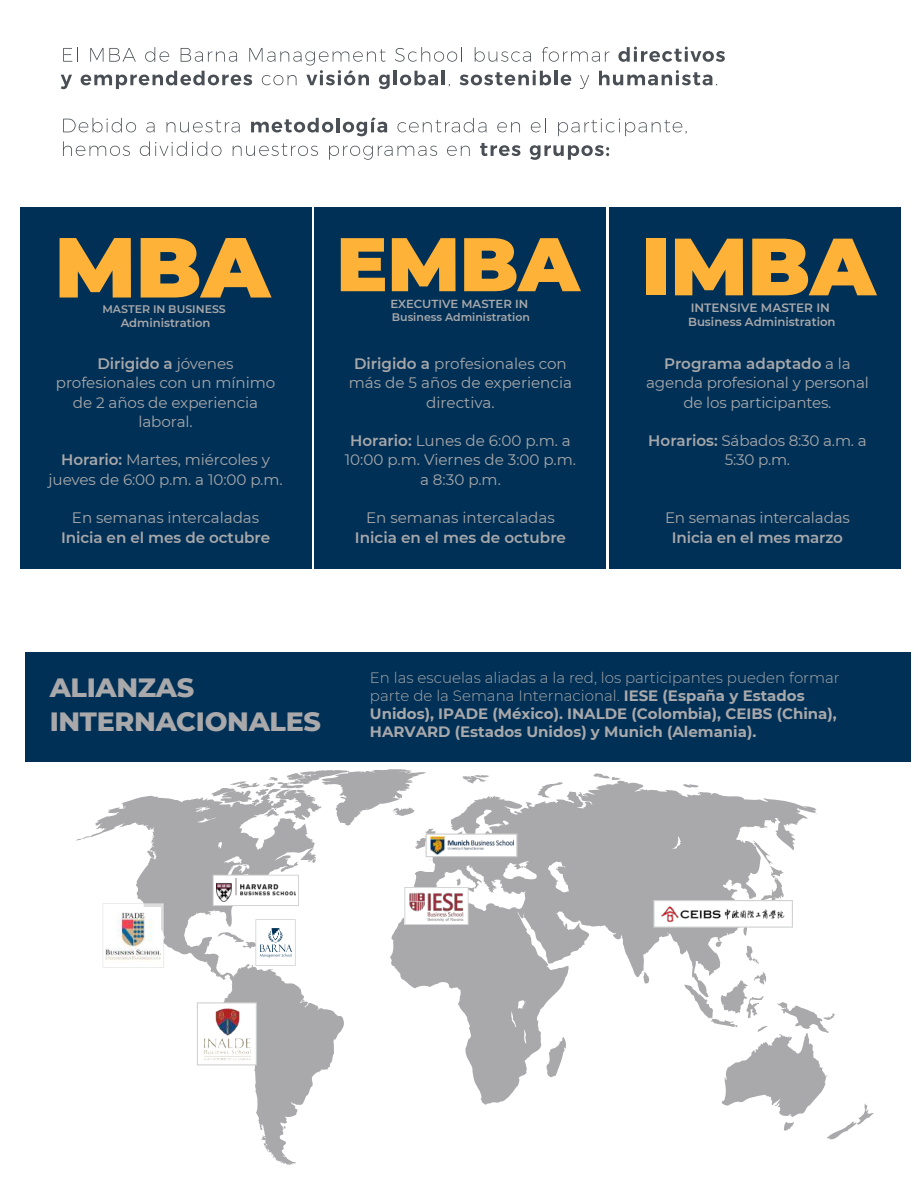
<style>
.page{position:relative;width:918px;height:1188px;background:#fff}
.page>*{position:absolute;margin:0;border:0;box-sizing:border-box;transform-origin:0 0}
.t1{font:800 27px/34.5px "Montserrat";letter-spacing:-.01em;color:#a9a8aa}
.t2{font:15.15px/19.4px "Montserrat";letter-spacing:-.005em;color:#a9a8aa;text-align:center}
.t3{font:600 15.15px "Montserrat";letter-spacing:-.005em;color:#a9a8aa}
.t4{font:700 15px/18px "Montserrat";color:#a9a8aa}
.t5{font:600 12px "Montserrat";color:#a9a8aa}
.t6{font:600 11.7px "Montserrat";color:#a9a8aa}
.t7{font:600 11.55px "Montserrat";color:#a9a8aa}
.t8{font:600 10.95px "Montserrat";color:#a9a8aa}
.s1{font-weight:600}
.s2{font-weight:300}
</style>
<div class="page">
<div style="left:315px;top:207px;width:291px;height:361px;background:#003056"></div>
<div style="left:20px;top:207px;width:291px;height:361px;background:#003056"></div>
<svg style="left:76px;top:769px;width:797px;height:396px"></svg>
<svg style="left:103px;top:903px;width:61px;height:64px"></svg>
<img style="left:106px;top:907px;width:55px;height:56px">
<svg style="left:197px;top:1002px;width:60px;height:63px"></svg>
<img style="left:204px;top:1008px;width:47px;height:52px">
<svg style="left:404px;top:887px;width:65px;height:38px"></svg>
<img style="left:409px;top:889px;width:56px;height:37px">
<svg style="left:213px;top:875px;width:86px;height:31px"></svg>
<img style="left:216px;top:878px;width:80px;height:23px">
<svg style="left:653px;top:900px;width:140px;height:28px"></svg>
<img style="left:658px;top:902px;width:130px;height:23px">
<div style="left:25px;top:652px;width:886px;height:109px;background:#003056"></div>
<svg style="left:61px;top:47px;width:664px;height:42px"></svg>
<svg style="left:63px;top:118px;width:73px;height:14px"></svg>
<svg style="left:146px;top:122px;width:9px;height:10px"></svg>
<svg style="left:167px;top:120px;width:73px;height:12px"></svg>
<svg style="left:251px;top:118px;width:82px;height:15px"></svg>
<hr style="left:337px;top:118px;width:3px;height:14px;background:#4a4f55">
<svg style="left:343px;top:117px;width:44px;height:19px"></svg>
<svg style="left:397px;top:118px;width:89px;height:14px"></svg>
<svg style="left:497px;top:122px;width:23px;height:10px"></svg>
<svg style="left:531px;top:118px;width:15px;height:14px"></svg>
<svg style="left:558px;top:118px;width:129px;height:18px"></svg>
<svg style="left:63px;top:141px;width:67px;height:15px"></svg>
<svg style="left:140px;top:141px;width:82px;height:15px"></svg>
<svg style="left:233px;top:143px;width:85px;height:13px"></svg>
<svg style="left:329px;top:146px;width:108px;height:14px"></svg>
<svg style="left:447px;top:146px;width:23px;height:10px"></svg>
<svg style="left:480px;top:143px;width:40px;height:13px"></svg>
<svg style="left:530px;top:145px;width:79px;height:15px"></svg>
<svg style="left:341px;top:238px;width:44px;height:53px"></svg>
<svg style="left:392px;top:238px;width:64px;height:53px"></svg>
<svg style="left:464px;top:238px;width:117px;height:53px"></svg>
<svg style="left:60px;top:238px;width:71px;height:60px"></svg>
<svg style="left:141px;top:238px;width:131px;height:60px"></svg>
<div style="left:609px;top:207px;width:292px;height:361px;background:#003056"></div>
<div style="left:647px;top:239px;width:19px;height:56px;background:#ffb238"></div>
<svg style="left:675px;top:239px;width:68px;height:56px"></svg>
<svg style="left:752px;top:239px;width:125px;height:56px"></svg>
<svg style="left:426px;top:834px;width:91px;height:23px"></svg>
<img style="left:431px;top:837px;width:82px;height:18px">
<svg style="left:255px;top:919px;width:41px;height:47px"></svg>
<p class="t8" style="left:102px;top:301px;width:125px">MASTER IN BUSINESS</p>
<p class="t7" style="left:121px;top:315px;width:91px">Administration</p>
<p class="t2" style="left:56px;top:353px;width:221px"><span class="s1">Dirigido a</span> jóvenes profesionales con un mínimo de 2 años de experiencia laboral.</p>
<p class="t2" style="left:49px;top:450px;width:236px"><span class="s1">Horario:</span> Martes, miércoles y jueves de 6:00 p.m. a 10:00 p.m.</p>
<p class="t2" style="left:72px;top:508px;width:189px">En semanas intercaladas</p>
<p class="t3" style="left:61px;top:526px;width:211px">Inicia en el mes de octubre</p>
<p class="t6" style="left:391px;top:295px;width:139px">EXECUTIVE MASTER IN</p>
<p class="t8" style="left:392px;top:309px;width:140px">Business Administration</p>
<p class="t2" style="left:349px;top:353px;width:225px"><span class="s1">Dirigido a</span> profesionales con más de 5 años de experiencia directiva.</p>
<p class="t2" style="left:345px;top:431px;width:233px"><span class="s1">Horario:</span> Lunes de 6:00 p.m. a<br>10:00 p.m. Viernes de 3:00 p.m. a 8:30 p.m.</p>
<p class="t2" style="left:366px;top:508px;width:190px">En semanas intercaladas</p>
<p class="t3" style="left:355px;top:526px;width:213px">Inicia en el mes de octubre</p>
<p class="t5" style="left:691px;top:299px;width:141px">INTENSIVE MASTER IN</p>
<p class="t6" style="left:688px;top:314px;width:149px">Business Administration</p>
<p class="t2" style="left:646px;top:353px;width:224px"><span class="s1">Programa adaptado</span> a la agenda profesional y personal de los participantes.</p>
<p class="t2" style="left:648px;top:431px;width:220px"><span class="s1">Horarios:</span> Sábados 8:30 a.m. a<br>5:30 p.m.</p>
<p class="t2" style="left:665px;top:508px;width:186px">En semanas intercaladas</p>
<p class="t3" style="left:672px;top:526px;width:173px">Inicia en el mes marzo</p>
<h1 class="t1" style="left:50px;top:668px;width:273px">ALIANZAS<br>INTERNACIONALES</h1>
<p class="t4" style="left:370px;top:668px;width:471px"><span class="s2">En las escuelas aliadas a la red, los participantes pueden formar parte de la Semana Internacional.</span> IESE (España y Estados Unidos), IPADE (México). INALDE (Colombia), CEIBS (China), HARVARD (Estados Unidos) y Munich (Alemania).</p>
</div>
